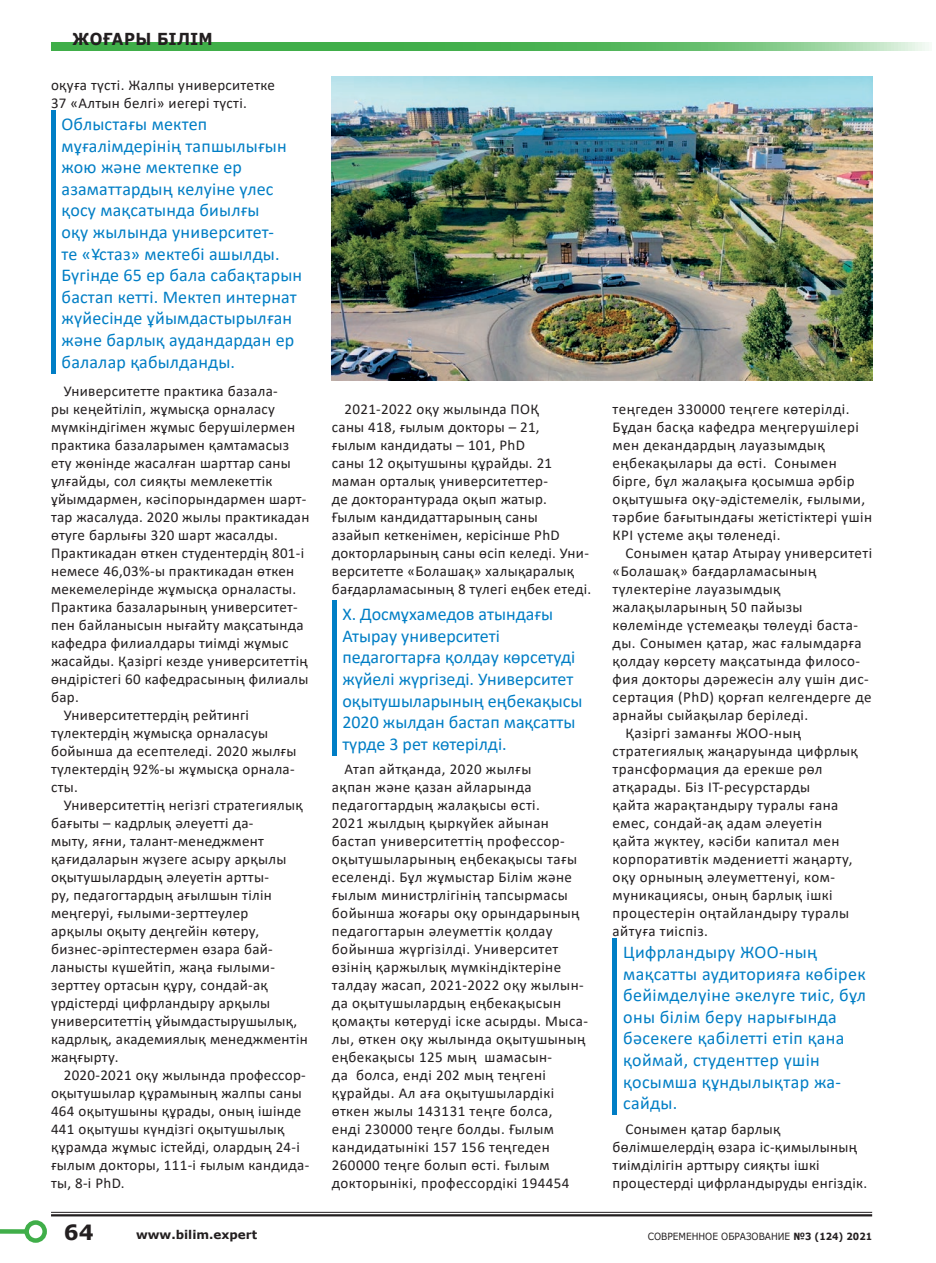
<style>
.page{position:relative;width:936px;height:1263px;background:#fff}
.page>*{position:absolute;margin:0;border:0;box-sizing:border-box;transform-origin:0 0}
.t1{font:700 21px "Verdana";color:#231f20}
.t2{font:18px/21.6px "Calibri";letter-spacing:.01em;color:#007ec5}
.t3{font:700 16.5px "Verdana";letter-spacing:.025em;color:#231f20;scale:.91 1}
.t4{font:15px/18px "Calibri";letter-spacing:.02em;color:#231f20}
.t5{font:700 12px "Verdana";color:#231f20}
.t6{font:9.9px "Verdana";color:#231f20;scale:.91 1}
.s1{font-weight:700}
</style>
<div class="page">
<hr style="left:332px;top:601px;width:4px;height:155px;background:#007ec5">
<div style="left:612px;top:938px;width:5px;height:177px;background:#007ec5"></div>
<div style="left:51px;top:111px;width:5px;height:263px;background:#007ec5"></div>
<img style="left:332px;top:77px;width:540px;height:303px">
<hr style="left:51px;top:1212px;width:821px;height:1px;background:#231f20">
<hr style="left:51px;top:1214px;width:821px;height:2px;background:#231f20">
<svg style="left:51px;top:43px;width:878px;height:8px;background:#5dba65"></svg>
<div style="left:0;top:1229px;width:27px;height:5px;background:#40ae49"></div>
<div style="left:24px;top:1220px;width:23px;height:23px;border:4px solid #40ae49;border-radius:50%"></div>
<p class="t3" style="left:73px;top:27px;width:156px">ЖОҒАРЫ БIЛIМ</p>
<p class="t4" style="left:51px;top:76px;width:225px">оқуға түсті. Жалпы университетке<br>37 «Алтын белгі» иегері түсті.</p>
<p class="t2" style="left:62px;top:113px;width:242px">Облыстағы мектеп мұғалімдерінің тапшылығын жою және мектепке ер азаматтардың келуіне үлес қосу мақсатында биылғы<br>оқу жылында университет-<br>те «Ұстаз» мектебі ашылды.<br>Бүгінде 65 ер бала сабақтарын бастап кетті. Мектеп интернат жүйесінде ұйымдастырылған және барлық аудандардан ер балалар қабылданды.</p>
<p class="t4" style="left:64px;top:382px;width:215px">Университетте практика базала-</p>
<p class="t4" style="left:51px;top:400px;width:225px">ры кеңейтіліп, жұмысқа орналасу</p>
<p class="t4" style="left:51px;top:418px;width:245px">мүмкіндігімен жұмыс берушілермен</p>
<p class="t4" style="left:51px;top:436px;width:239px">практика базаларымен қамтамасыз</p>
<p class="t4" style="left:51px;top:454px;width:241px">ету жөнінде жасалған шарттар саны</p>
<p class="t4" style="left:51px;top:472px;width:223px">ұлғайды, сол сияқты мемлекеттік</p>
<p class="t4" style="left:51px;top:490px;width:257px">ұйымдармен, кәсіпорындармен шарт-</p>
<p class="t4" style="left:51px;top:508px;width:260px">тар жасалуда. 2020 жылы практикадан</p>
<p class="t4" style="left:51px;top:526px;width:228px">өтуге барлығы 320 шарт жасалды.</p>
<p class="t4" style="left:51px;top:544px;width:254px">Практикадан өткен студентердің 801-і</p>
<p class="t4" style="left:51px;top:562px;width:245px">немесе 46,03%-ы практикадан өткен</p>
<p class="t4" style="left:51px;top:580px;width:246px">мекемелерінде жұмысқа орналасты.</p>
<p class="t4" style="left:51px;top:598px;width:248px">Практика базаларының университет-</p>
<p class="t4" style="left:51px;top:616px;width:254px">пен байланысын нығайту мақсатында</p>
<p class="t4" style="left:51px;top:634px;width:239px">кафедра филиалдары тиімді жұмыс</p>
<p class="t4" style="left:51px;top:652px;width:258px">жасайды. Қазіргі кезде университеттің</p>
<p class="t4" style="left:51px;top:670px;width:259px">өндірістегі 60 кафедрасының филиалы</p>
<p class="t4" style="left:51px;top:688px;width:29px">бар.</p>
<p class="t4" style="left:64px;top:706px;width:187px">Университеттердің рейтингі</p>
<p class="t4" style="left:51px;top:724px;width:218px">түлектердің жұмысқа орналасуы</p>
<p class="t4" style="left:51px;top:742px;width:247px">бойынша да есептеледі. 2020 жылғы</p>
<p class="t4" style="left:51px;top:760px;width:245px">түлектердің 92%-ы жұмысқа орнала-</p>
<p class="t4" style="left:51px;top:778px;width:28px">сты.</p>
<p class="t4" style="left:64px;top:796px;width:240px">Университеттің негізгі стратегиялық</p>
<p class="t4" style="left:51px;top:814px;width:204px">бағыты – кадрлық әлеуетті да-</p>
<p class="t4" style="left:51px;top:832px;width:214px">мыту, яғни, талант-менеджмент</p>
<p class="t4" style="left:51px;top:850px;width:237px">қағидаларын жүзеге асыру арқылы</p>
<p class="t4" style="left:51px;top:868px;width:219px">оқытушылардың әлеуетін артты-</p>
<p class="t4" style="left:51px;top:886px;width:222px">ру, педагогтардың ағылшын тілін</p>
<p class="t4" style="left:51px;top:904px;width:199px">меңгеруі, ғылыми-зерттеулер</p>
<p class="t4" style="left:51px;top:922px;width:210px">арқылы оқыту деңгейін көтеру,</p>
<p class="t4" style="left:51px;top:940px;width:223px">бизнес-әріптестермен өзара бай-</p>
<p class="t4" style="left:51px;top:958px;width:225px">ланысты күшейтіп, жаңа ғылыми-</p>
<p class="t4" style="left:51px;top:976px;width:218px">зерттеу ортасын құру, сондай-ақ</p>
<p class="t4" style="left:51px;top:994px;width:221px">үрдістерді цифрландыру арқылы</p>
<p class="t4" style="left:51px;top:1012px;width:248px">университеттің ұйымдастырушылық,</p>
<p class="t4" style="left:51px;top:1030px;width:258px">кадрлық, академиялық менеджментін</p>
<p class="t4" style="left:51px;top:1048px;width:69px">жаңғырту.</p>
<p class="t4" style="left:64px;top:1066px;width:243px">2020-2021 оқу жылында профессор-</p>
<p class="t4" style="left:51px;top:1084px;width:252px">оқытушылар құрамының жалпы саны</p>
<p class="t4" style="left:51px;top:1102px;width:251px">464 оқытушыны құрады, оның ішінде</p>
<p class="t4" style="left:51px;top:1120px;width:235px">441 оқытушы күндізгі оқытушылық</p>
<p class="t4" style="left:51px;top:1138px;width:250px">құрамда жұмыс істейді, олардың 24-і</p>
<p class="t4" style="left:51px;top:1156px;width:260px">ғылым докторы, 111-і ғылым кандида-</p>
<p class="t4" style="left:51px;top:1174px;width:75px">ты, 8-і PhD.</p>
<p class="t4" style="left:332px;top:400px;width:261px;text-indent:13px">2021-2022 оқу жылында ПОҚ<br>саны 418, ғылым докторы – 21,<br>ғылым кандидаты – 101, PhD<br>саны 12 оқытушыны құрайды. 21 маман орталық университеттер-<br>де докторантурада оқып жатыр.<br>Ғылым кандидаттарының саны<br>азайып кеткенімен, керісінше PhD докторларының саны өсіп келеді. Уни&shy;верситетте «Болашақ» халықаралық бағдарламасының 8 түлегі еңбек етеді.</p>
<p class="t2" style="left:342px;top:603px;width:242px">Х. Досмұхамедов атындағы<br>Атырау университеті педагогтарға қолдау көрсетуді жүйелі жүргізеді. Университет оқытушыларының еңбекақысы<br>2020 жылдан бастап мақсатты түрде 3 рет көтерілді.</p>
<p class="t4" style="left:332px;top:760px;width:258px;text-indent:13px">Атап айтқанда, 2020 жылғы<br>ақпан және қазан айларында педагогтардың жалақысы өсті.<br>2021 жылдың қыркүйек айынан бастап университеттің профессор&shy;оқытушыларының еңбекақысы тағы еселенді. Бұл жұмыстар Білім және ғылым министрлігінің тапсырмасы бойынша жоғары оқу орындарының педагогтарын әлеуметтік қолдау бойынша жүргізілді. Университет өзінің қаржылық мүмкіндіктеріне талдау жасап, 2021-2022 оқу жылын&shy;да оқытушылардың еңбекақысын қомақты көтеруді іске асырды. Мыса&shy;лы, өткен оқу жылында оқытушының еңбекақысы 125 мың шамасын-<br>да болса, енді 202 мың теңгені құрайды. Ал аға оқытушылардікі өткен жылы 143131 теңге болса,<br>енді 230000 теңге болды. Ғылым кандидатынікі 157 156 теңгеден<br>260000 теңге болып өсті. Ғылым докторынікі, профессордікі 194454</p>
<p class="t4" style="left:612px;top:400px;width:261px">теңгеден 330000 теңгеге көтерілді.<br>Бұдан басқа кафедра меңгерушілері мен декандардың лауазымдық еңбекақылары да өсті. Сонымен бірге, бұл жалақыға қосымша әрбір оқытушыға оқу-әдістемелік, ғылыми, тәрбие бағытындағы жетістіктері үшін КРІ үстеме ақы төленеді.</p>
<p class="t4" style="left:625px;top:544px;width:248px">Сонымен қатар Атырау университеті</p>
<p class="t4" style="left:612px;top:562px;width:205px">«Болашақ» бағдарламасының</p>
<p class="t4" style="left:612px;top:580px;width:169px">түлектеріне лауазымдық</p>
<p class="t4" style="left:612px;top:598px;width:191px">жалақыларының 50 пайызы</p>
<p class="t4" style="left:612px;top:616px;width:247px">көлемінде үстемеақы төлеуді баста-</p>
<p class="t4" style="left:612px;top:634px;width:250px">ды. Сонымен қатар, жас ғалымдарға</p>
<p class="t4" style="left:612px;top:652px;width:249px">қолдау көрсету мақсатында филосо-</p>
<p class="t4" style="left:612px;top:670px;width:257px">фия докторы дәрежесін алу үшін дис-</p>
<p class="t4" style="left:612px;top:688px;width:260px">сертация (PhD) қорғап келгендерге де</p>
<p class="t4" style="left:612px;top:706px;width:197px">арнайы сыйақылар беріледі.</p>
<p class="t4" style="left:625px;top:724px;width:177px">Қазіргі заманғы ЖОО-ның</p>
<p class="t4" style="left:612px;top:742px;width:247px">стратегиялық жаңаруында цифрлық</p>
<p class="t4" style="left:612px;top:760px;width:211px">трансформация да ерекше рөл</p>
<p class="t4" style="left:612px;top:778px;width:199px">атқарады. Біз IT-ресурстарды</p>
<p class="t4" style="left:612px;top:796px;width:227px">қайта жарақтандыру туралы ғана</p>
<p class="t4" style="left:612px;top:814px;width:211px">емес, сондай-ақ адам әлеуетін</p>
<p class="t4" style="left:612px;top:832px;width:228px">қайта жүктеу, кәсіби капитал мен</p>
<p class="t4" style="left:612px;top:850px;width:241px">корпоративтік мәдениетті жаңарту,</p>
<p class="t4" style="left:612px;top:868px;width:224px">оқу орнының әлеуметтенуі, ком-</p>
<p class="t4" style="left:612px;top:886px;width:221px">муникациясы, оның барлық ішкі</p>
<p class="t4" style="left:612px;top:904px;width:238px">процестерін оңтайландыру туралы</p>
<p class="t4" style="left:612px;top:922px;width:97px">айтуға тиіспіз.</p>
<p class="t2" style="left:623px;top:941px;width:244px">Цифрландыру ЖОО-ның мақсатты аудиторияға көбірек бейімделуіне әкелуге тиіс, бұл оны білім беру нарығында бәсекеге қабілетті етіп қана қоймай, студенттер үшін қосымша құндылықтар жа&shy;сайды.</p>
<p class="t4" style="left:612px;top:1120px;width:256px;text-indent:13px">Сонымен қатар барлық бөлімшелердің өзара іс-қимылының тиімділігін арттыру сияқты ішкі процестерді цифрландыруды енгіздік.</p>
<h1 class="t1" style="left:64px;top:1217px;width:31px">64</h1>
<p class="t5" style="left:136px;top:1226px;width:123px">www.bilim.expert</p>
<p class="t6" style="left:647px;top:1229px;width:248px">СОВРЕМЕННОЕ ОБРАЗОВАНИЕ <span class="s1">№3 (124) 2021</span></p>
</div>
